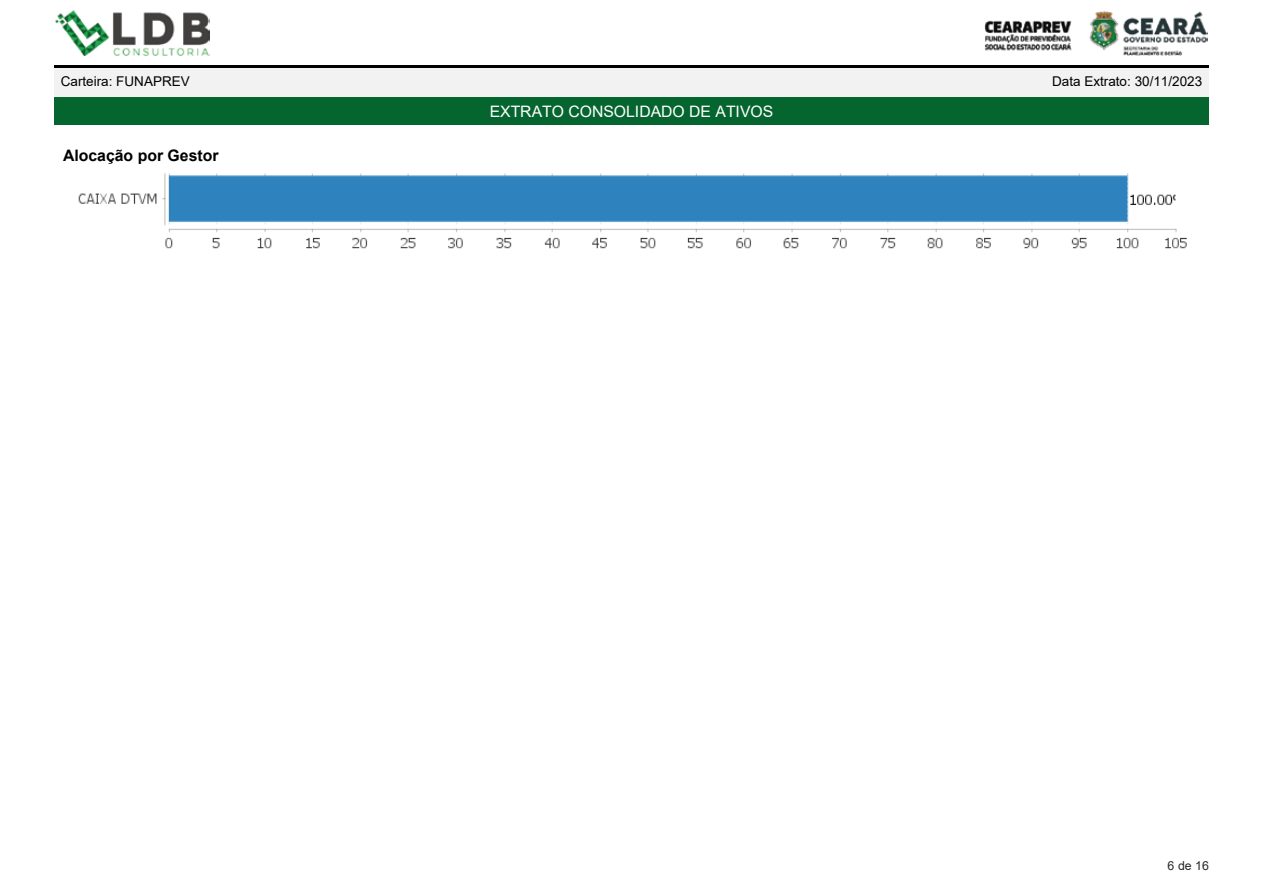
<style>
.page{position:relative;width:1263px;height:893px;background:#fff}
.page>*{position:absolute;margin:0;border:0;box-sizing:border-box;transform-origin:0 0}
.t1{font:15.75px "Arial";color:#fff}
.t2{font:700 15.75px "Arial";color:#000}
.t3{font:13.5px "Arial";color:#000}
.t4{font:12.3px "Arial";color:#262627}
</style>
<div class="page">
<div style="left:54px;top:65px;width:1155px;height:33px;background:#f3f2f2"></div>
<hr style="left:54px;top:65px;width:1155px;height:3px;background:#000">
<div style="left:54px;top:98px;width:1155px;height:27px;background:#05652f"></div>
<img style="left:55px;top:10px;width:155px;height:45px">
<img style="left:984px;top:11px;width:224px;height:44px">
<img style="left:78px;top:173px;width:1109px;height:76px">
<p class="t3" style="left:61px;top:72px;width:131px">Carteira: FUNAPREV</p>
<p class="t3" style="left:1052px;top:72px;width:152px">Data Extrato: 30/11/2023</p>
<p class="t1" style="left:490px;top:101px;width:285px">EXTRATO CONSOLIDADO DE ATIVOS</p>
<p class="t2" style="left:63px;top:144px;width:157px">Alocação por Gestor</p>
<p class="t4" style="left:1167px;top:857px;width:43px">6 de 16</p>
</div>
